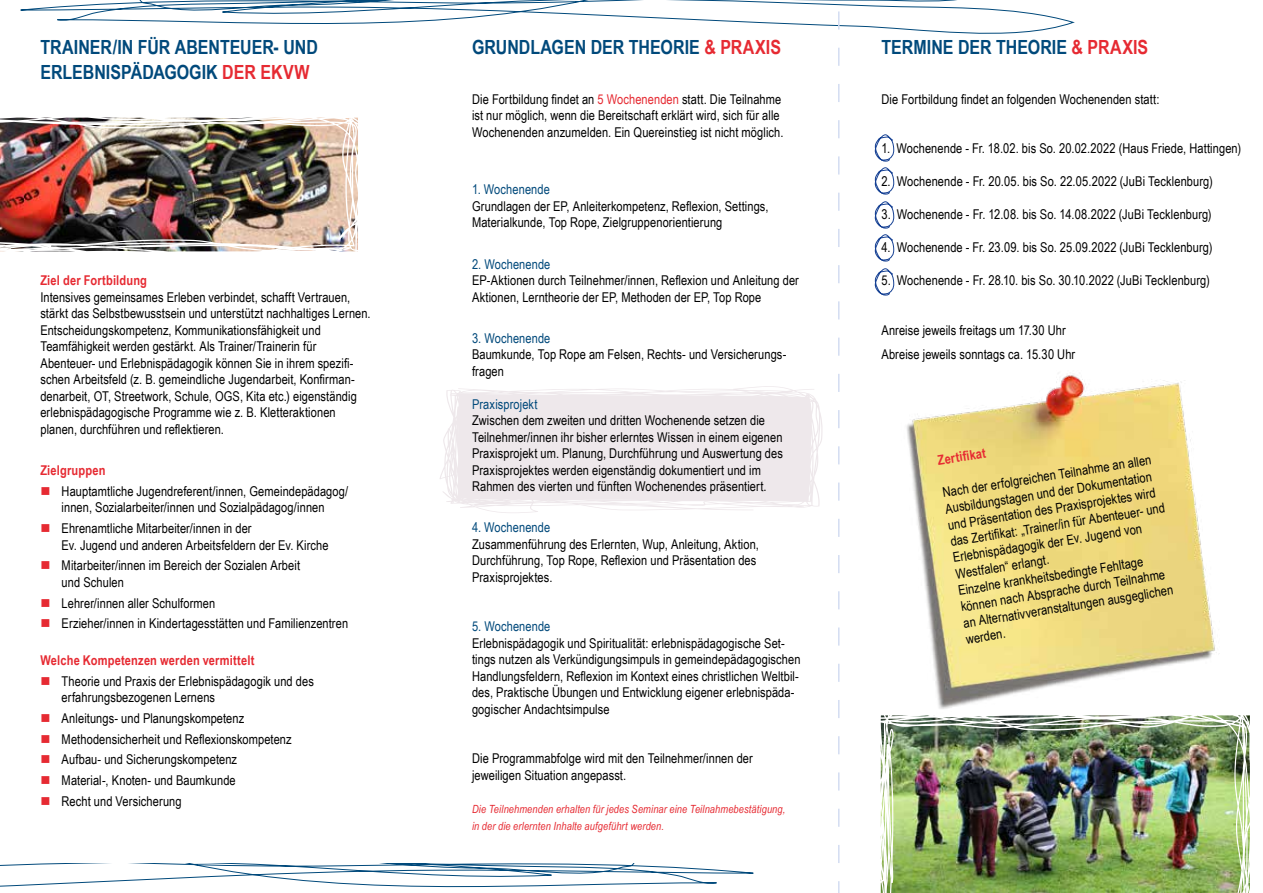
<style>
.page{position:relative;width:1263px;height:893px;background:#fff}
.page>*{position:absolute;margin:0;border:0;box-sizing:border-box;transform-origin:0 0}
.t1{font:700 19.5px/24.8px "Arial Narrow";color:#00497b}
.t2{font:13.5px/16.5px "Arial Narrow";letter-spacing:.005em;color:#000}
.t3{font:13.5px "Arial Narrow";letter-spacing:.005em;color:#00497b}
.t4{font:700 13.5px "Arial Narrow";letter-spacing:.015em;color:#e62a32}
.t5{font:italic 11.25px/16.5px "Arial Narrow";letter-spacing:.015em;color:#e62a32}
.s1{color:#e62a32}
</style>
<div class="page">
<svg style="left:440px;top:386px;width:382px;height:127px;fill:#eee8eb"></svg>
<svg style="left:20px;top:0;width:1055px;height:34px"></svg>
<img style="left:880px;top:715px;width:370px;height:178px">
<img style="left:0;top:117px;width:358px;height:135px">
<svg style="left:838px;top:0;width:1px;height:893px"></svg>
<img style="left:892px;top:375px;width:341px;height:345px">
<svg style="left:0;top:863px;width:754px;height:25px"></svg>
<svg style="left:874px;top:134px;width:20px;height:61px"></svg>
<svg style="left:874px;top:201px;width:20px;height:61px"></svg>
<svg style="left:874px;top:268px;width:20px;height:28px"></svg>
<h1 class="t1" style="left:40px;top:34px;width:279px">TRAINER/IN FÜR ABENTEUER- UND<br>ERLEBNISPÄDAGOGIK <span class="s1">DER EKVW</span></h1>
<p class="t4" style="left:40px;top:270px;width:108px">Ziel der Fortbildung</p>
<p class="t2" style="left:40px;top:288px;width:332px">Intensives gemeinsames Erleben verbindet, schafft Vertrauen, stärkt das Selbstbewusstsein und unterstützt nachhaltiges Lernen.<br>Entscheidungskompetenz, Kommunikationsfähigkeit und Teamfähigkeit werden gestärkt. Als Trainer/Trainerin für Abenteuer- und Erlebnispädagogik können Sie in ihrem spezifi&shy;schen Arbeitsfeld (z. B. gemeindliche Jugendarbeit, Konfirman&shy;denarbeit, OT, Streetwork, Schule, OGS, Kita etc.) eigenständig erlebnispädagogische Programme wie z. B. Kletteraktionen planen, durchführen und reflektieren.</p>
<p class="t4" style="left:40px;top:460px;width:67px">Zielgruppen</p>
<p class="t2" style="left:62px;top:482px;width:288px">Hauptamtliche Jugendreferent/innen, Gemeindepädagog/ innen, Sozialarbeiter/innen und Sozialpädagog/innen</p>
<p class="t2" style="left:62px;top:519px;width:269px">Ehrenamtliche Mitarbeiter/innen in der<br>Ev. Jugend und anderen Arbeitsfeldern der Ev. Kirche</p>
<p class="t2" style="left:62px;top:557px;width:240px">Mitarbeiter/innen im Bereich der Sozialen Arbeit und Schulen</p>
<p class="t2" style="left:62px;top:592px;width:288px;line-height:20.7px">Lehrer/innen aller Schulformen<br>Erzieher/innen in Kindertagesstätten und Familienzentren</p>
<p class="t4" style="left:40px;top:650px;width:216px">Welche Kompetenzen werden vermittelt</p>
<p class="t2" style="left:62px;top:672px;width:254px">Theorie und Praxis der Erlebnispädagogik und des erfahrungsbezogenen Lernens</p>
<p class="t2" style="left:62px;top:707px;width:232px;line-height:20.7px">Anleitungs- und Planungskompetenz Methodensicherheit und Reflexionskompetenz Aufbau- und Sicherungskompetenz<br>Material-, Knoten- und Baumkunde<br>Recht und Versicherung</p>
<h1 class="t1" style="left:472px;top:34px;width:310px">GRUNDLAGEN DER THEORIE <span class="s1">&amp; PRAXIS</span></h1>
<p class="t2" style="left:472px;top:90px;width:313px">Die Fortbildung findet an <span class="s1">5 Wochenenden</span> statt. Die Teilnahme ist nur möglich, wenn die Bereitschaft erklärt wird, sich für alle<br>Wochenenden anzumelden. Ein Quereinstieg ist nicht möglich.</p>
<p class="t3" style="left:472px;top:180px;width:79px">1. Wochenende</p>
<p class="t2" style="left:472px;top:197px;width:298px">Grundlagen der EP, Anleiterkompetenz, Reflexion, Settings,<br>Materialkunde, Top Rope, Zielgruppenorientierung</p>
<p class="t3" style="left:472px;top:254px;width:80px">2. Wochenende</p>
<p class="t2" style="left:472px;top:271px;width:328px">EP-Aktionen durch Teilnehmer/innen, Reflexion und Anleitung der<br>Aktionen, Lerntheorie der EP, Methoden der EP, Top Rope</p>
<p class="t3" style="left:472px;top:328px;width:80px">3. Wochenende</p>
<p class="t2" style="left:472px;top:346px;width:316px">Baumkunde, Top Rope am Felsen, Rechts- und Versicherungs&shy;fragen</p>
<p class="t3" style="left:472px;top:394px;width:67px">Praxisprojekt</p>
<p class="t2" style="left:472px;top:412px;width:312px">Zwischen dem zweiten und dritten Wochenende setzen die Teilnehmer/innen ihr bisher erlerntes Wissen in einem eigenen Praxisprojekt um. Planung, Durchführung und Auswertung des Praxisprojektes werden eigenständig dokumentiert und im Rahmen des vierten und fünften Wochenendes präsentiert.</p>
<p class="t3" style="left:472px;top:518px;width:80px">4. Wochenende</p>
<p class="t2" style="left:472px;top:535px;width:288px">Zusammenführung des Erlernten, Wup, Anleitung, Aktion,<br>Durchführung, Top Rope, Reflexion und Präsentation des<br>Praxisprojektes.</p>
<p class="t3" style="left:472px;top:617px;width:80px">5. Wochenende</p>
<p class="t2" style="left:472px;top:634px;width:330px">Erlebnispädagogik und Spiritualität: erlebnispädagogische Set&shy;tings nutzen als Verkündigungsimpuls in gemeindepädagogischen Handlungsfeldern, Reflexion im Kontext eines christlichen Weltbil&shy;des, Praktische Übungen und Entwicklung eigener erlebnispäda&shy;gogischer Andachtsimpulse</p>
<p class="t2" style="left:472px;top:750px;width:282px">Die Programmabfolge wird mit den Teilnehmer/innen der jeweiligen Situation angepasst.</p>
<p class="t5" style="left:472px;top:801px;width:315px">Die Teilnehmenden erhalten für jedes Seminar eine Teilnahmebestätigung, in der die erlernten Inhalte aufgeführt werden.</p>
<h1 class="t1" style="left:881px;top:34px;width:268px">TERMINE DER THEORIE <span class="s1">&amp; PRAXIS</span></h1>
<p class="t2" style="left:881px;top:90px;width:279px">Die Fortbildung findet an folgenden Wochenenden statt:</p>
<p class="t2" style="left:881px;top:139px;width:361px">1. Wochenende - Fr. 18.02. bis So. 20.02.2022 (Haus Friede, Hattingen)</p>
<p class="t2" style="left:881px;top:172px;width:333px">2. Wochenende - Fr. 20.05. bis So. 22.05.2022 (JuBi Tecklenburg)</p>
<p class="t2" style="left:881px;top:205px;width:332px">3. Wochenende - Fr. 12.08. bis So. 14.08.2022 (JuBi Tecklenburg)</p>
<p class="t2" style="left:881px;top:238px;width:332px">4. Wochenende - Fr. 23.09. bis So. 25.09.2022 (JuBi Tecklenburg)</p>
<p class="t2" style="left:881px;top:271px;width:330px">5. Wochenende - Fr. 28.10. bis So. 30.10.2022 (JuBi Tecklenburg)</p>
<p class="t2" style="left:881px;top:317px;width:195px;line-height:24.8px">Anreise jeweils freitags um 17.30 Uhr<br>Abreise jeweils sonntags ca. 15.30 Uhr</p>
<p class="t4" style="left:936px;top:450px;width:50px;rotate:-9deg">Zertifi kat</p>
<p class="t2" style="left:941px;top:484px;width:218px;rotate:-9deg">Nach der erfolgreichen Teilnahme an allen Ausbildungstagen und der Dokumentation und Präsentation des Praxisprojektes wird das Zertifi kat: „Trainer/in für Abenteuer- und Erlebnispädagogik der Ev. Jugend von Westfalen“ erlangt.<br>Einzelne krankheitsbedingte Fehltage können nach Absprache durch Teilnahme an Alternativveranstaltungen ausgeglichen werden.</p>
</div>
